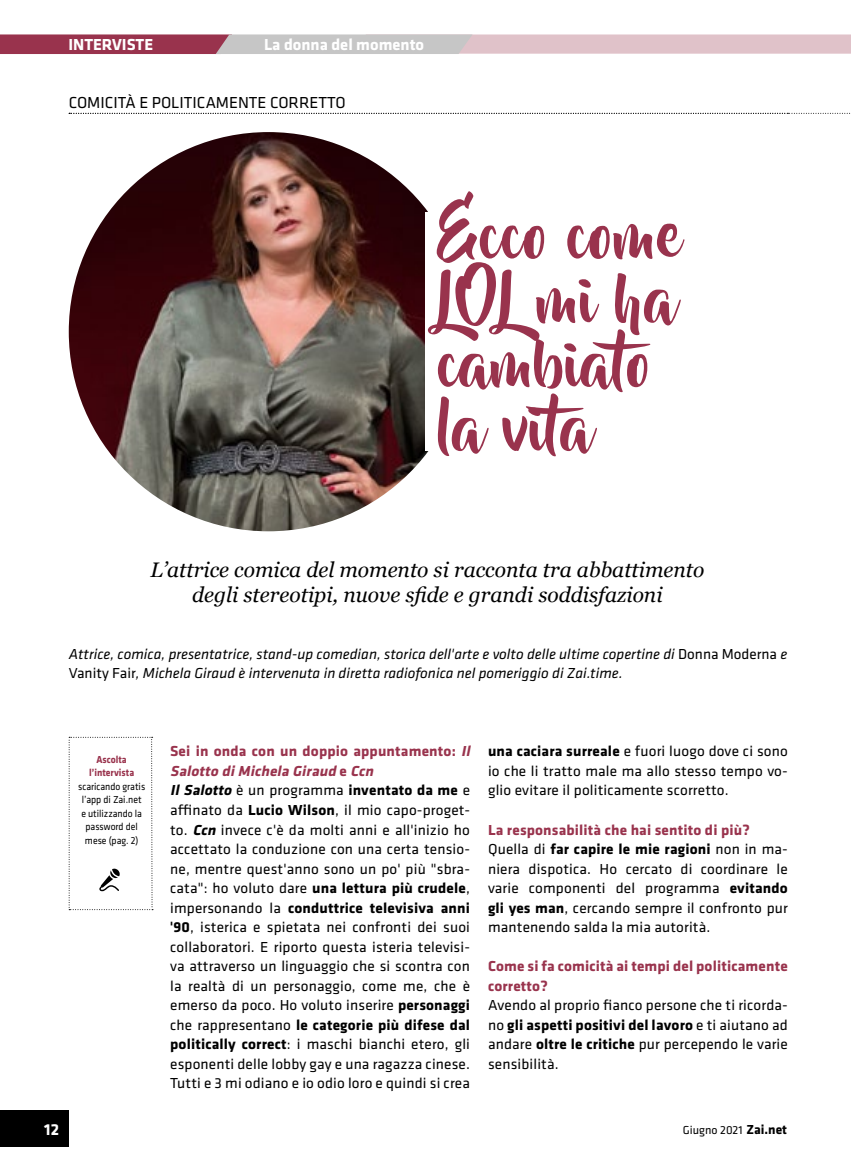
<style>
.page{position:relative;width:851px;height:1170px;background:#fff}
.page>*{position:absolute;margin:0;border:0;box-sizing:border-box;transform-origin:0 0}
.t1{font:61.8px/64.1px "Beyond The Mountains";letter-spacing:.01em;color:#99334d}
.t2{font:italic 21px/25.2px "Georgia";color:#000;text-align:center}
.t3{font:16.5px "Klavika";color:#000}
.t4{font:700 16.5px "Klavika";color:#fff}
.t5{font:15px/19.5px "Klavika";letter-spacing:.01em;color:#000}
.t6{font:italic 15px/19.5px "Klavika";color:#000}
.t7{font:700 15px/19.5px "Klavika";letter-spacing:.01em;color:#99334d}
.t8{font:12px "Klavika";color:#000}
.t9{font:10.5px/13.5px "Klavika";color:#000;text-align:center;scale:.92 1}
.t10{font:700 10.5px/13.5px "Klavika";color:#99334d;text-align:center;scale:.92 1}
.s1{font-style:normal}
.s2{font-weight:700;color:#99334d}
.s3{font-weight:700;font-style:italic;color:#99334d}
.s4{font-weight:700;font-style:italic}
.s5{font-weight:700}
.s6{font-weight:700;font-size:13.5px}
</style>
<div class="page">
<div style="left:0;top:1110px;width:69px;height:36px;background:#000"></div>
<svg style="left:69px;top:737px;width:84px;height:173px"></svg>
<svg style="left:0;top:34px;width:850px;height:20px;background:#c7a0a9"></svg>
<svg style="left:69px;top:113px;width:782px;height:1px"></svg>
<img style="left:69px;top:132px;width:399px;height:399px;border-radius:199px">
<div style="left:425px;top:212px;width:399px;height:239px;background:#fff"></div>
<p class="t4" style="left:68px;top:36px;width:86px">INTERVISTE</p>
<p class="t4" style="left:264px;top:36px;width:162px">La donna del momento</p>
<p class="t3" style="left:69px;top:94px;width:278px">COMICITÀ E POLITICAMENTE CORRETTO</p>
<h1 class="t1" style="left:438px;top:205px;width:244px">Ecco come<br>LOLmi ha cambiato la vita</h1>
<h2 class="t2" style="left:150px;top:557px;width:555px">L’attrice comica del momento si racconta tra abbattimento degli stereotipi, nuove sfide e grandi soddisfazioni</h2>
<p class="t6" style="left:69px;top:644px;width:719px">Attrice, comica, presentatrice, stand-up comedian, storica dell'arte e volto delle ultime copertine di <span class="s1">Donna Moderna</span> e<br><span class="s1">Vanity Fair</span>, Michela Giraud è intervenuta in diretta radiofonica nel pomeriggio di Zai.time.</p>
<p class="t10" style="left:89px;top:752px;width:50px">Ascolta l’intervista</p>
<p class="t9" style="left:78px;top:779px;width:74px">scaricando gratis l’app di Zai.net<br>e utilizzando la password del mese (pag. 2)</p>
<p class="t5" style="left:170px;top:742px;width:304px"><span class="s2">Sei in onda con un doppio appuntamento:</span> <span class="s3">Il Salotto diMichela Giraud</span> <span class="s2">e</span> <span class="s3">Ccn<br></span><span class="s4">Il Salotto</span> è un programma <span class="s5">inventato da me</span> e affinato da <span class="s5">Lucio Wilson</span>, il mio capo-proget&shy;to. <span class="s4">Ccn</span> invece c'è da molti anni e all'inizio ho accettato la conduzione con una certa tensio&shy;ne, mentre quest'anno sono un po' più "sbra&shy;cata": ho voluto dare <span class="s5">una lettura più crudele</span>, impersonando la <span class="s5">conduttrice televisiva anni '90</span>, isterica e spietata nei confronti dei suoi collaboratori. E riporto questa isteria televisi&shy;va attraverso un linguaggio che si scontra con la realtà di un personaggio, come me, che è emerso da poco. Ho voluto inserire <span class="s5">personaggi </span>che rappresentano <span class="s5">le categorie più difese dal politically correct</span>: i maschi bianchi etero, gli esponenti delle lobby gay e una ragazza cinese.<br>Tutti e 3 mi odiano e io odio loro e quindi si crea</p>
<p class="t5" style="left:488px;top:742px;width:301px;text-align:justify"><span class="s5">una caciara surreale</span> e fuori luogo dove ci sono io che li tratto male ma allo stesso tempo vo&shy;glio evitare il politicamente scorretto.</p>
<p class="t5" style="left:488px;top:820px;width:301px"><span class="s2">La responsabilità che hai sentito di più?<br></span>Quella di <span class="s5">far capire le mie ragioni</span> non in ma&shy;niera dispotica. Ho cercato di coordinare le varie componenti del programma <span class="s5">evitando gli yes man</span>, cercando sempre il confronto pur mantenendo salda la mia autorità.</p>
<p class="t7" style="left:488px;top:956px;width:301px">Come si fa comicità ai tempi del politicamente corretto?</p>
<p class="t5" style="left:488px;top:995px;width:301px;text-align:justify">Avendo al proprio fianco persone che ti ricorda&shy;no <span class="s5">gli aspetti positivi del lavoro</span> e ti aiutano ad andare <span class="s5">oltre le critiche</span> pur percependo le varie sensibilità.</p>
<p class="t4" style="left:44px;top:1120px;width:16px">12</p>
<p class="t8" style="left:682px;top:1123px;width:106px">Giugno 2021 <span class="s6">Zai.net</span></p>
</div>
